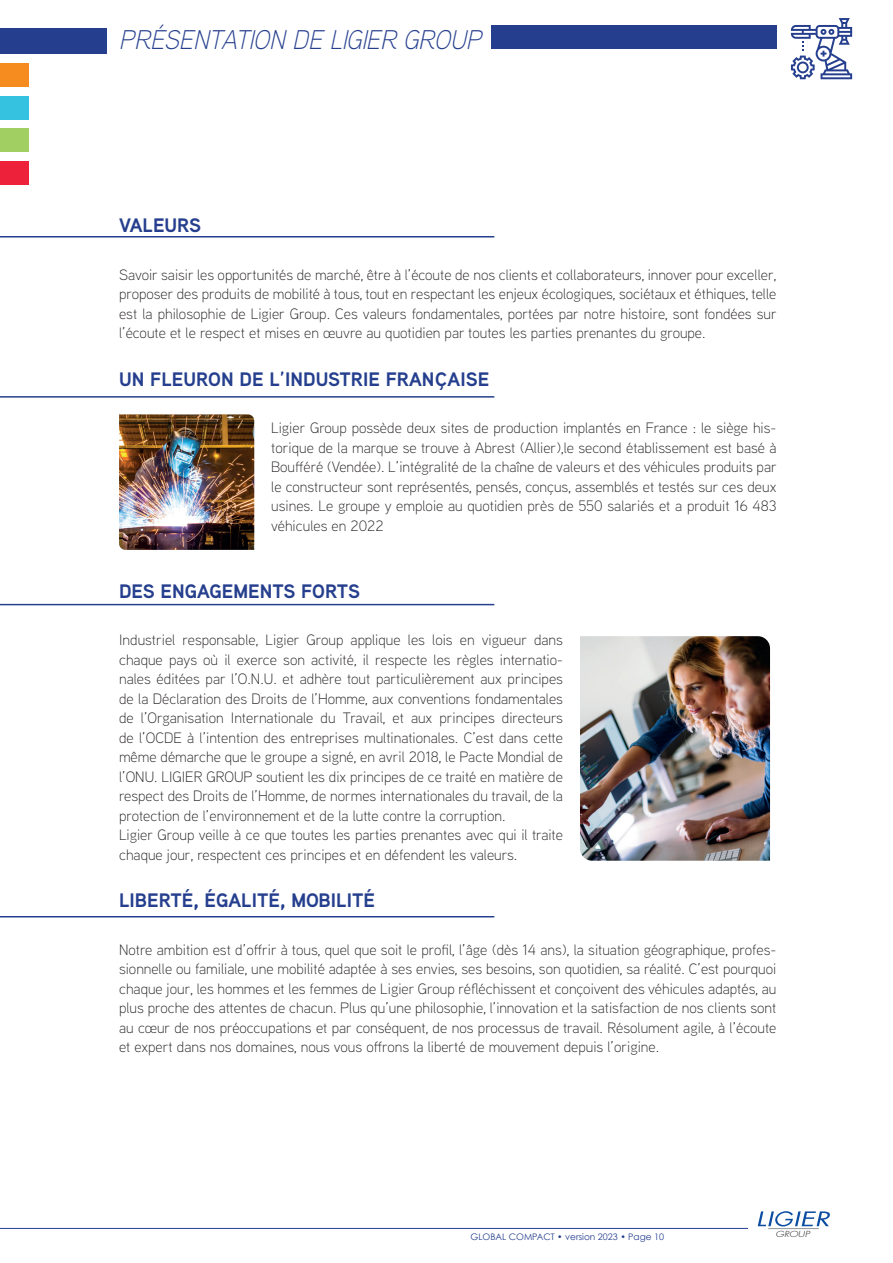
<style>
.page{position:relative;width:893px;height:1263px;background:#fff}
.page>*{position:absolute;margin:0;border:0;box-sizing:border-box;transform-origin:0 0}
.t1{font:italic 300 27px "Aaux Next";color:#253f8e}
.t2{font:700 19.5px "Aaux Next";color:#253f8e}
.t3{font:300 15px/19.5px "Aaux Next";color:#231f20;text-align:justify}
.t4{font:9px "Century Gothic";color:#253f8e}
.t5{font:italic 300 8.1px "Futura Std";color:#231f20;scale:1.27 1}
</style>
<div class="page">
<div style="left:491px;top:25px;width:285px;height:24px;background:#253f8e"></div>
<hr style="left:0;top:1228px;width:748px;height:1px;background:#253f8e">
<svg style="left:758px;top:1211px;width:72px;height:15px"></svg>
<hr style="left:768px;top:1228px;width:51px;height:1px;background:#939598">
<div style="left:0;top:63px;width:28px;height:24px;background:#f68b1f"></div>
<div style="left:0;top:128px;width:28px;height:24px;background:#a2cf62"></div>
<div style="left:0;top:96px;width:28px;height:24px;background:#35c2e0"></div>
<div style="left:0;top:28px;width:106px;height:26px;background:#253f8e"></div>
<div style="left:0;top:161px;width:28px;height:24px;background:#ed213a"></div>
<svg style="left:791px;top:18px;width:61px;height:61px"></svg>
<hr style="left:0;top:236px;width:494px;height:1px;background:#253f8e">
<hr style="left:0;top:396px;width:494px;height:2px;background:#253f8e">
<hr style="left:0;top:604px;width:494px;height:1px;background:#253f8e">
<hr style="left:0;top:916px;width:494px;height:1px;background:#253f8e">
<img style="left:580px;top:636px;width:190px;height:225px">
<img style="left:119px;top:414px;width:135px;height:136px">
<h1 class="t1" style="left:120px;top:21px;width:364px">PRÉSENTATION DE LIGIER GROUP</h1>
<h2 class="t2" style="left:119px;top:212px;width:84px">VALEURS</h2>
<p class="t3" style="left:119px;top:264px;width:659px">Savoir saisir les opportunités de marché, être à l’écoute de nos clients et collaborateurs, innover pour exceller, proposer des produits de mobilité à tous, tout en respectant les enjeux écologiques, sociétaux et éthiques, telle est la philosophie de Ligier Group. Ces valeurs fondamentales, portées par notre histoire, sont fondées sur l’écoute et le respect et mises en œuvre au quotidien par toutes les parties prenantes du groupe.</p>
<h2 class="t2" style="left:119px;top:365px;width:372px">UN FLEURON DE L’INDUSTRIE FRANÇAISE</h2>
<p class="t3" style="left:271px;top:418px;width:507px">Ligier Group possède deux sites de production implantés en France : le siège his&shy;torique de la marque se trouve à Abrest (Allier),le second établissement est basé à Boufféré (Vendée). L’intégralité de la chaîne de valeurs et des véhicules produits par le constructeur sont représentés, pensés, conçus, assemblés et testés sur ces deux usines. Le groupe y emploie au quotidien près de 550 salariés et a produit 16 483 véhicules en 2022</p>
<h2 class="t2" style="left:119px;top:577px;width:242px">DES ENGAGEMENTS FORTS</h2>
<p class="t3" style="left:119px;top:630px;width:445px;text-align:left">Industriel responsable, Ligier Group applique les lois en vigueur dans chaque pays où il exerce son activité, il respecte les règles internatio&shy;nales éditées par l’O.N.U. et adhère tout particulièrement aux principes de la Déclaration des Droits de l’Homme, aux conventions fondamentales de l’Organisation Internationale du Travail, et aux principes directeurs de l’OCDE à l’intention des entreprises multinationales. C’est dans cette même démarche que le groupe a signé, en avril 2018, le Pacte Mondial de l’ONU. LIGIER GROUP soutient les dix principes de ce traité en matière de respect des Droits de l’Homme, de normes internationales du travail, de la protection de l’environnement et de la lutte contre la corruption.<br>Ligier Group veille à ce que toutes les parties prenantes avec qui il traite chaque jour, respectent ces principes et en défendent les valeurs.</p>
<h2 class="t2" style="left:119px;top:887px;width:257px">LIBERTÉ, ÉGALITÉ, MOBILITÉ</h2>
<p class="t3" style="left:119px;top:939px;width:659px">Notre ambition est d’offrir à tous, quel que soit le profil, l’âge (dès 14 ans), la situation géographique, profes&shy;sionnelle ou familiale, une mobilité adaptée à ses envies, ses besoins, son quotidien, sa réalité. C’est pourquoi chaque jour, les hommes et les femmes de Ligier Group réfléchissent et conçoivent des véhicules adaptés, au plus proche des attentes de chacun. Plus qu’une philosophie, l’innovation et la satisfaction de nos clients sont au cœur de nos préoccupations et par conséquent, de nos processus de travail. Résolument agile, à l’écoute et expert dans nos domaines, nous vous offrons la liberté de mouvement depuis l’origine.</p>
<p class="t4" style="left:471px;top:1231px;width:195px">GLOBAL COMPACT • version 2023 • Page 10</p>
<p class="t5" style="left:775px;top:1229px;width:28px">GROUP</p>
</div>
